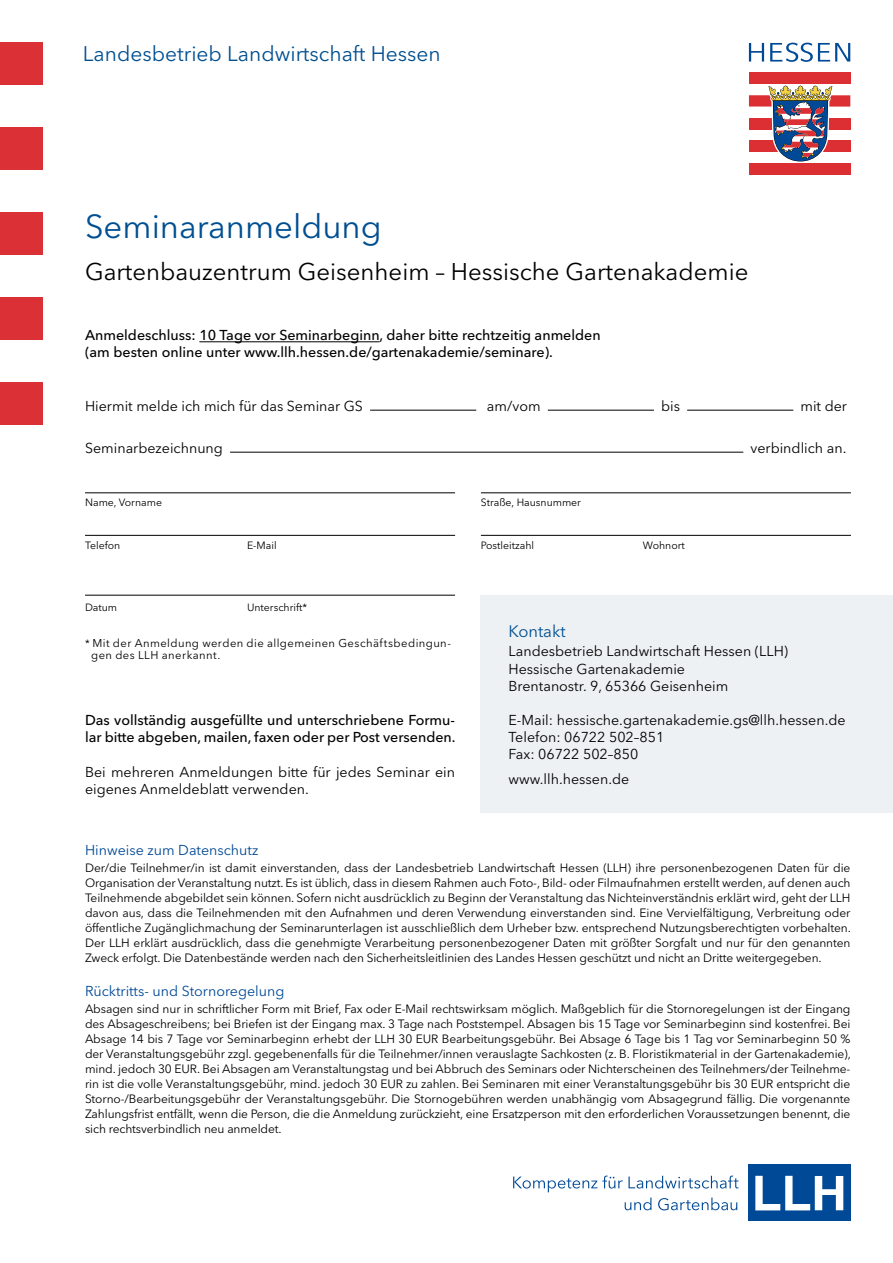
<style>
.page{position:relative;width:893px;height:1263px;background:#fff}
.page>*{position:absolute;margin:0;border:0;box-sizing:border-box;transform-origin:0 0}
.t1{font:33px "Avenir Next LT Pro";color:#004f91}
.t2{font:24px "Avenir Next LT Pro";color:#000}
.t3{font:21px "Avenir Next LT Pro";color:#004f91}
.t4{font:16.5px "Avenir Next LT Pro";color:#004f91}
.Hervorhebung{font:14.25px/17.1px "Avenir Next LT Pro";color:#000}
.Hervorhebung-2{font:500 14.25px/17.1px "Avenir Next LT Pro";color:#000}
.t5{font:14.25px "Avenir Next LT Pro";color:#004996}
._0_Kleingedrucktes_B{font:12px/15px "Avenir Next LT Pro";letter-spacing:-.01em;color:#000;text-align:justify}
.Kleingedrucktes{font:12px/15px "Avenir Next LT Pro";letter-spacing:-.01em;color:#000;text-align:justify}
.Formular_Bezeichnung{font:11.25px/12px "Avenir Next LT Pro";letter-spacing:.04em;color:#000}
.Formular_Bezeichnung-2{font:10.5px "Avenir Next LT Pro";color:#000}
.s1{font-size:10.5px}
</style>
<div class="page">
<div style="left:0;top:43px;width:43px;height:42px;background:#db3036"></div>
<div style="left:0;top:128px;width:43px;height:42px;background:#db3036"></div>
<div style="left:0;top:213px;width:43px;height:42px;background:#db3036"></div>
<div style="left:0;top:298px;width:43px;height:42px;background:#db3036"></div>
<div style="left:0;top:383px;width:43px;height:42px;background:#db3036"></div>
<div style="left:749px;top:73px;width:101px;height:11px;background:#dc2f34"></div>
<div style="left:749px;top:95px;width:101px;height:12px;background:#dc2f34"></div>
<div style="left:749px;top:118px;width:101px;height:11px;background:#dc2f34"></div>
<div style="left:749px;top:140px;width:101px;height:12px;background:#dc2f34"></div>
<div style="left:749px;top:163px;width:101px;height:11px;background:#dc2f34"></div>
<svg style="left:767px;top:85px;width:67px;height:77px"></svg>
<svg style="left:749px;top:43px;width:15px;height:19px"></svg>
<svg style="left:770px;top:43px;width:80px;height:19px"></svg>
<div style="left:748px;top:1164px;width:102px;height:56px;background:#004996"></div>
<svg style="left:755px;top:1176px;width:88px;height:34px"></svg>
<svg style="left:513px;top:1175px;width:225px;height:35px"></svg>
<div style="left:480px;top:595px;width:413px;height:218px;background:#eef1f3"></div>
<hr style="left:199px;top:341px;width:181px;height:1px;background:#000">
<hr style="left:370px;top:410px;width:106px;height:1px;background:#000">
<hr style="left:548px;top:410px;width:106px;height:1px;background:#000">
<hr style="left:687px;top:410px;width:106px;height:1px;background:#000">
<hr style="left:230px;top:452px;width:513px;height:1px;background:#000">
<hr style="left:85px;top:492px;width:370px;height:1px;background:#000">
<hr style="left:481px;top:492px;width:370px;height:1px;background:#000">
<hr style="left:481px;top:535px;width:370px;height:1px;background:#000">
<hr style="left:85px;top:535px;width:370px;height:1px;background:#000">
<hr style="left:85px;top:595px;width:370px;height:1px;background:#000">
<h3 class="t3" style="left:83px;top:41px;width:359px">Landesbetrieb Landwirtschaft Hessen</h3>
<h1 class="t1" style="left:85px;top:206px;width:298px">Seminaranmeldung</h1>
<h2 class="t2" style="left:85px;top:257px;width:665px">Gartenbauzentrum Geisenheim – Hessische Gartenakademie</h2>
<p class="Hervorhebung-2" style="left:85px;top:327px;width:517px">Anmeldeschluss: 10 Tage vor Seminarbeginn, daher bitte rechtzeitig anmelden</p>
<p class="Hervorhebung-2" style="left:85px;top:344px;width:469px">(am besten online unter www.llh.hessen.de/gartenakademie/seminare).</p>
<p class="Hervorhebung" style="left:85px;top:397px;width:279px">Hiermit melde ich mich für das Seminar GS</p>
<p class="Hervorhebung" style="left:487px;top:397px;width:55px">am/vom</p>
<p class="Hervorhebung" style="left:661px;top:397px;width:20px">bis</p>
<p class="Hervorhebung" style="left:800px;top:397px;width:48px">mit der</p>
<p class="Hervorhebung" style="left:85px;top:439px;width:139px">Seminarbezeichnung</p>
<p class="Hervorhebung" style="left:750px;top:439px;width:97px">verbindlich an.</p>
<p class="Formular_Bezeichnung-2" style="left:85px;top:496px;width:79px">Name, Vorname</p>
<p class="Formular_Bezeichnung-2" style="left:481px;top:496px;width:102px">Straße, Hausnummer</p>
<p class="Formular_Bezeichnung-2" style="left:85px;top:539px;width:37px">Telefon</p>
<p class="Formular_Bezeichnung-2" style="left:247px;top:539px;width:31px">E-Mail</p>
<p class="Formular_Bezeichnung-2" style="left:481px;top:539px;width:55px">Postleitzahl</p>
<p class="Formular_Bezeichnung-2" style="left:643px;top:539px;width:43px">Wohnort</p>
<p class="Formular_Bezeichnung-2" style="left:85px;top:601px;width:34px">Datum</p>
<p class="Formular_Bezeichnung-2" style="left:247px;top:601px;width:62px">Unterschrift*</p>
<p class="Formular_Bezeichnung" style="left:91px;top:637px;width:361px;text-indent:-6px"><span class="s1">*</span> Mit der Anmeldung werden die allgemeinen Geschäftsbedingun&shy;gen des LLH anerkannt.</p>
<p class="Hervorhebung-2" style="left:85px;top:711px;width:372px">Das vollständig ausgefüllte und unterschriebene Formu&shy;lar bitte abgeben, mailen, faxen oder per Post versenden.</p>
<p class="Hervorhebung" style="left:85px;top:763px;width:372px">Bei mehreren Anmeldungen bitte für jedes Seminar ein eigenes Anmeldeblatt verwenden.</p>
<h3 class="t4" style="left:508px;top:622px;width:59px">Kontakt</h3>
<p class="Hervorhebung" style="left:508px;top:643px;width:281px">Landesbetrieb Landwirtschaft Hessen (LLH)</p>
<p class="Hervorhebung" style="left:508px;top:660px;width:178px">Hessische Gartenakademie</p>
<p class="Hervorhebung" style="left:508px;top:677px;width:221px">Brentanostr. 9, 65366 Geisenheim</p>
<p class="Hervorhebung" style="left:508px;top:711px;width:339px">E-Mail: hessische.gartenakademie.gs@llh.hessen.de</p>
<p class="Hervorhebung" style="left:508px;top:728px;width:157px">Telefon: 06722 502–851</p>
<p class="Hervorhebung" style="left:508px;top:745px;width:131px">Fax: 06722 502–850</p>
<p class="Hervorhebung" style="left:508px;top:770px;width:122px">www.llh.hessen.de</p>
<h4 class="t5" style="left:85px;top:841px;width:175px">Hinweise zum Datenschutz</h4>
<p class="Kleingedrucktes" style="left:85px;top:860px;width:767px">Der/die Teilnehmer/in ist damit einverstanden, dass der Landesbetrieb Landwirtschaft Hessen (LLH) ihre personenbezogenen Daten für die Organisation der Veranstaltung nutzt. Es ist üblich, dass in diesem Rahmen auch Foto-, Bild- oder Filmaufnahmen erstellt werden, auf denen auch Teilnehmende abgebildet sein können. Sofern nicht ausdrücklich zu Beginn der Veranstaltung das Nichteinverständnis erklärt wird, geht der LLH davon aus, dass die Teilnehmenden mit den Aufnahmen und deren Verwendung einverstanden sind. Eine Vervielfältigung, Verbreitung oder öffentliche Zugänglichmachung der Seminarunterlagen ist ausschließlich dem Urheber bzw. entsprechend Nutzungsberechtigten vorbehalten.<br>Der LLH erklärt ausdrücklich, dass die genehmigte Verarbeitung personenbezogener Daten mit größter Sorgfalt und nur für den genannten Zweck erfolgt. Die Datenbestände werden nach den Sicherheitsleitlinien des Landes Hessen geschützt und nicht an Dritte weitergegeben.</p>
<h4 class="t5" style="left:85px;top:982px;width:201px">Rücktritts- und Stornoregelung</h4>
<p class="_0_Kleingedrucktes_B" style="left:85px;top:1001px;width:767px">Absagen sind nur in schriftlicher Form mit Brief, Fax oder E-Mail rechtswirksam möglich. Maßgeblich für die Stornoregelungen ist der Eingang des Absageschreibens; bei Briefen ist der Eingang max. 3 Tage nach Poststempel. Absagen bis 15 Tage vor Seminarbeginn sind kostenfrei. Bei Absage 14 bis 7 Tage vor Seminarbeginn erhebt der LLH 30 EUR Bearbeitungsgebühr. Bei Absage 6 Tage bis 1 Tag vor Seminarbeginn 50 % der Veranstaltungsgebühr zzgl. gegebenenfalls für die Teilnehmer/innen verauslagte Sachkosten (z. B. Floristikmaterial in der Gartenakademie), mind. jedoch 30 EUR. Bei Absagen am Veranstaltungstag und bei Abbruch des Seminars oder Nichterscheinen des Teilnehmers/der Teilnehme&shy;rin ist die volle Veranstaltungsgebühr, mind. jedoch 30 EUR zu zahlen. Bei Seminaren mit einer Veranstaltungsgebühr bis 30 EUR entspricht die Storno-/Bearbeitungsgebühr der Veranstaltungsgebühr. Die Stornogebühren werden unabhängig vom Absagegrund fällig. Die vorgenannte Zahlungsfrist entfällt, wenn die Person, die die Anmeldung zurückzieht, eine Ersatzperson mit den erforderlichen Voraussetzungen benennt, die sich rechtsverbindlich neu anmeldet.</p>
</div>
